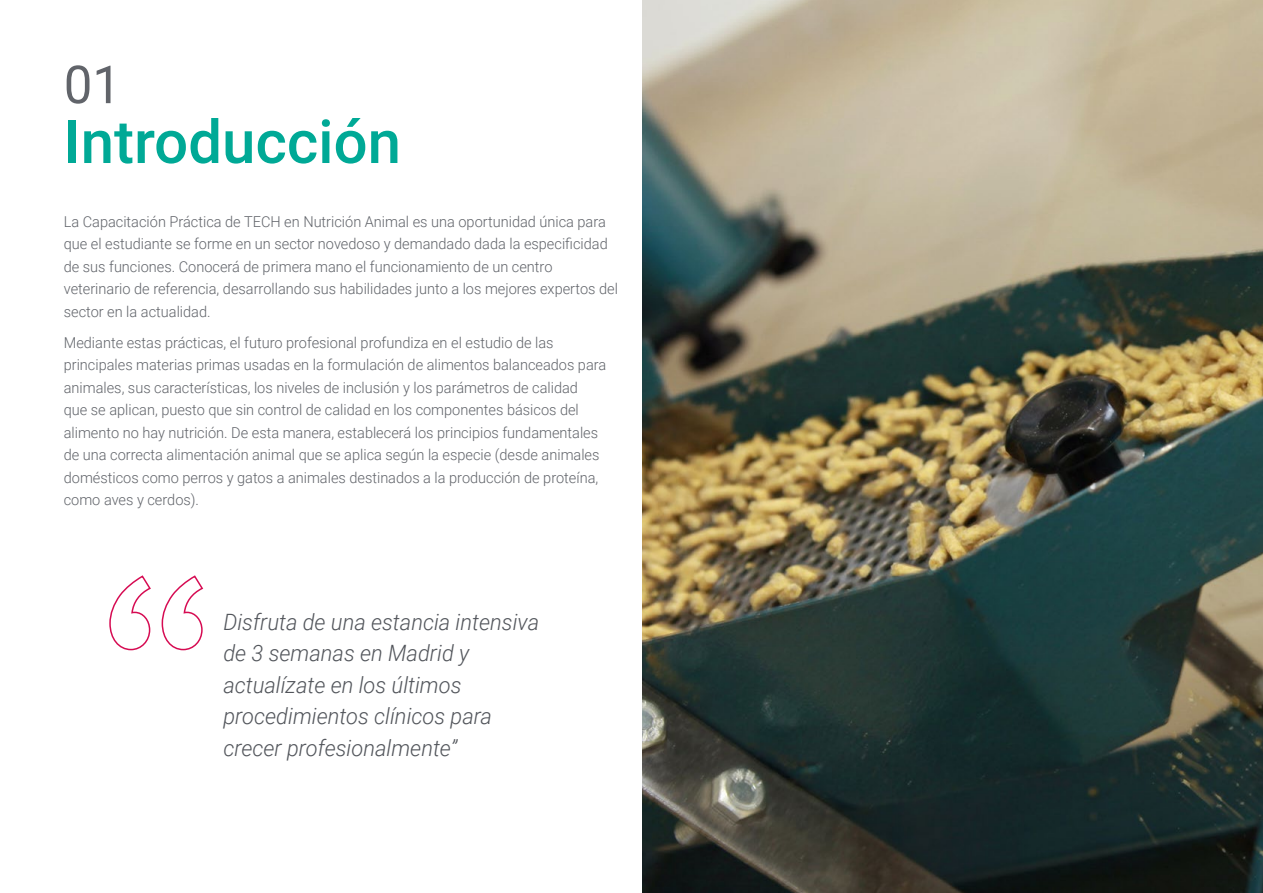
<style>
.page{position:relative;width:1263px;height:893px;background:#fff}
.page>*{position:absolute;margin:0;border:0;box-sizing:border-box;transform-origin:0 0}
.t1{font:500 60px "Roboto";color:#00a996}
.t2{font:52.5px "Roboto";color:#61646a}
.t3{font:italic 300 22.5px/31.5px "Roboto";color:#52555b}
.t4{font:300 15px/22.5px "Roboto";color:#61646a}
</style>
<div class="page">
<svg style="left:109px;top:575px;width:95px;height:76px"></svg>
<img style="left:642px;top:0;width:621px;height:893px">
<h2 class="t2" style="left:64px;top:48px;width:59px">01</h2>
<h1 class="t1" style="left:64px;top:100px;width:339px">Introducción</h1>
<p class="t4" style="left:64px;top:209px;width:556px">La Capacitación Práctica de TECH en Nutrición Animal es una oportunidad única para que el estudiante se forme en un sector novedoso y demandado dada la especificidad de sus funciones. Conocerá de primera mano el funcionamiento de un centro veterinario de referencia, desarrollando sus habilidades junto a los mejores expertos del sector en la actualidad.</p>
<p class="t4" style="left:64px;top:330px;width:544px">Mediante estas prácticas, el futuro profesional profundiza en el estudio de las principales materias primas usadas en la formulación de alimentos balanceados para animales, sus características, los niveles de inclusión y los parámetros de calidad<br>que se aplican, puesto que sin control de calidad en los componentes básicos del alimento no hay nutrición. De esta manera, establecerá los principios fundamentales de una correcta alimentación animal que se aplica según la especie (desde animales domésticos como perros y gatos a animales destinados a la producción de proteína, como aves y cerdos).</p>
<h3 class="t3" style="left:223px;top:605px;width:317px">Disfruta de una estancia intensiva de 3 semanas en Madrid y actualízate en los últimos procedimientos clínicos para crecer profesionalmente”</h3>
</div>
